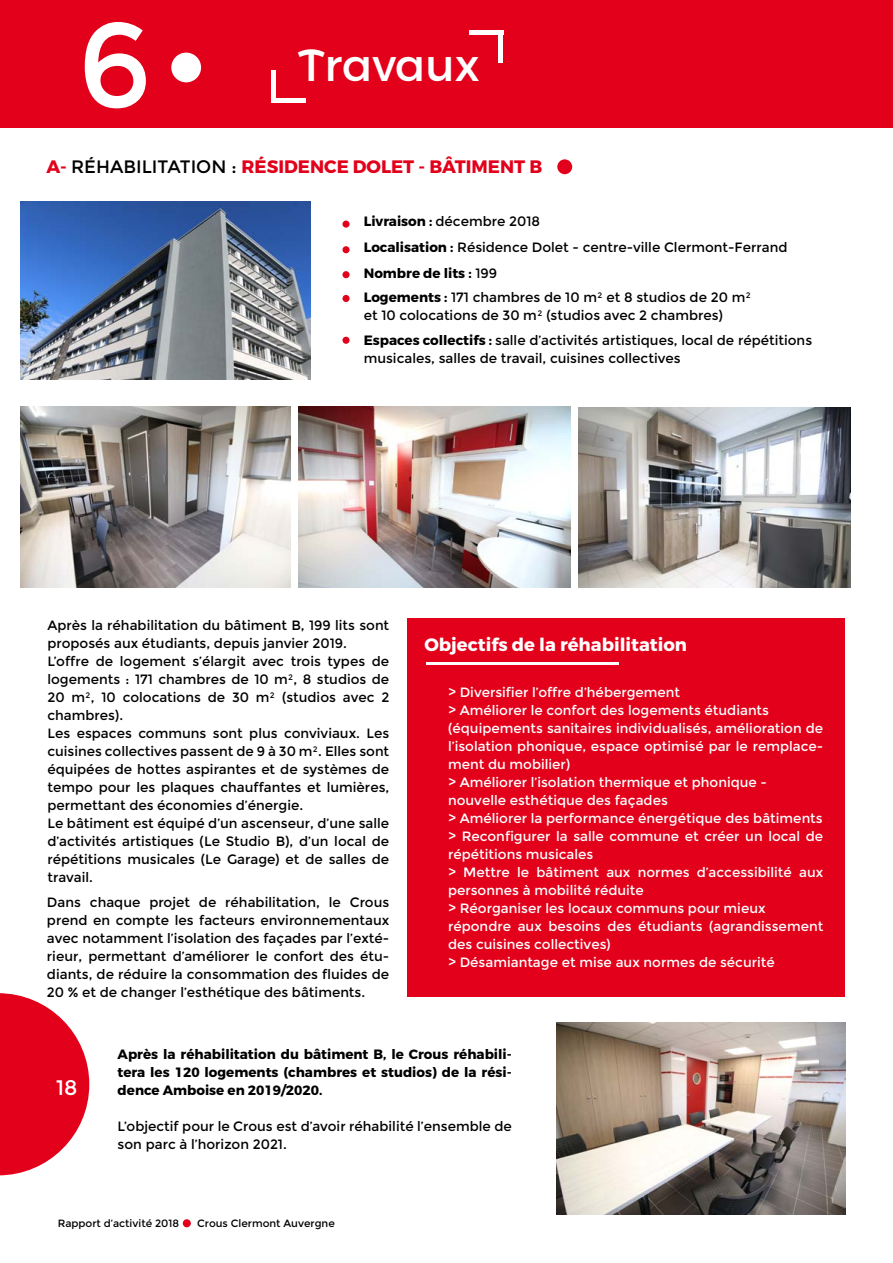
<style>
.page{position:relative;width:893px;height:1263px;background:#fff}
.page>*{position:absolute;margin:0;border:0;box-sizing:border-box;transform-origin:0 0}
.t1{font:120px "Montserrat";color:#fff}
.t2{font:54px "Montserrat";color:#e2001a}
.t3{font:45px "Montserrat Alternates";color:#fff}
.t4{font:21px "Montserrat";color:#fff}
.t5{font:700 18px "Montserrat";color:#e2001a}
.t6{font:700 18px "Montserrat";color:#fff}
.t7{font:13.5px/18px "Montserrat";color:#000}
.t8{font:13.5px/18px "Montserrat";color:#fff}
.t9{font:700 13.5px/18px "Montserrat";color:#000;text-align:justify}
.t10{font:10.5px "Montserrat";color:#000}
.s1{font-weight:400;color:#000}
.s2{font-weight:700}
.s3{font-weight:400}
</style>
<div class="page">
<svg style="left:0;top:993px;width:89px;height:182px"></svg>
<div style="left:0;top:0;width:893px;height:128px;background:#e2001a"></div>
<div style="left:171px;top:53px;width:30px;height:29px;background:#fff;border-radius:50%"></div>
<div style="left:469px;top:30px;width:34px;height:5px;background:#fff"></div>
<div style="left:498px;top:34px;width:5px;height:29px;background:#fff"></div>
<div style="left:271px;top:98px;width:34px;height:5px;background:#fff"></div>
<div style="left:271px;top:70px;width:5px;height:29px;background:#fff"></div>
<div style="left:407px;top:618px;width:438px;height:378px;background:#e2001a"></div>
<img style="left:21px;top:202px;width:289px;height:177px">
<div style="left:342px;top:221px;width:8px;height:7px;background:#e2001a;border-radius:50%"></div>
<div style="left:342px;top:337px;width:8px;height:7px;background:#e2001a;border-radius:50%"></div>
<div style="left:342px;top:246px;width:8px;height:7px;background:#e2001a;border-radius:50%"></div>
<div style="left:342px;top:271px;width:8px;height:7px;background:#e2001a;border-radius:50%"></div>
<div style="left:342px;top:295px;width:8px;height:7px;background:#e2001a;border-radius:50%"></div>
<div style="left:557px;top:159px;width:15px;height:15px;background:#e2001a;border-radius:50%"></div>
<hr style="left:426px;top:662px;width:192px;height:3px;background:#fff">
<img style="left:556px;top:1022px;width:289px;height:193px">
<img style="left:20px;top:407px;width:271px;height:180px">
<img style="left:299px;top:407px;width:272px;height:180px">
<img style="left:578px;top:408px;width:272px;height:179px">
<h1 class="t1" style="left:78px;top:-4px;width:76px">6</h1>
<h3 class="t3" style="left:297px;top:38px;width:185px">Travaux</h3>
<h3 class="t5" style="left:46px;top:155px;width:497px">A- <span class="s1">RÉHABILITATION :</span> RÉSIDENCE DOLET - BÂTIMENT B</h3>
<p class="t7" style="left:364px;top:212px;width:178px"><span class="s2">Livraison :</span> décembre 2018</p>
<p class="t7" style="left:364px;top:239px;width:425px"><span class="s2">Localisation :</span> Résidence Dolet - centre-ville Clermont-Ferrand</p>
<p class="t9" style="left:364px;top:264px;width:135px">Nombre de lits : <span class="s3">199</span></p>
<p class="t7" style="left:364px;top:289px;width:389px"><span class="s2">Logements :</span> 171 chambres de 10 m² et 8 studios de 20 m² et 10 colocations de 30 m² (studios avec 2 chambres)</p>
<p class="t7" style="left:364px;top:331px;width:450px"><span class="s2">Espaces collectifs :</span> salle d’activités artistiques, local de répétitions musicales, salles de travail, cuisines collectives</p>
<p class="t7" style="left:47px;top:616px;width:343px">Après la réhabilitation du bâtiment B, 199 lits sont proposés aux étudiants, depuis janvier 2019.<br>L’offre de logement s’élargit avec trois types de logements : 171 chambres de 10 m², 8 studios de 20 m², 10 colocations de 30 m² (studios avec 2 chambres).<br>Les espaces communs sont plus conviviaux. Les cuisines collectives passent de 9 à 30 m². Elles sont équipées de hottes aspirantes et de systèmes de tempo pour les plaques chauffantes et lumières, permettant des économies d’énergie.<br>Le bâtiment est équipé d’un ascenseur, d’une salle d’activités artistiques (Le Studio B), d’un local de répétitions musicales (Le Garage) et de salles de travail.</p>
<p class="t7" style="left:47px;top:894px;width:344px;text-align:justify">Dans chaque projet de réhabilitation, le Crous prend en compte les facteurs environnementaux avec notamment l’isolation des façades par l’exté&shy;rieur, permettant d’améliorer le confort des étu&shy;diants, de réduire la consommation des fluides de 20 % et de changer l’esthétique des bâtiments.</p>
<h3 class="t6" style="left:424px;top:633px;width:264px">Objectifs de la réhabilitation</h3>
<p class="t8" style="left:448px;top:683px;width:377px">&gt; Diversifier l’offre d’hébergement<br>&gt; Améliorer le confort des logements étudiants (équipements sanitaires individualisés, amélioration de l’isolation phonique, espace optimisé par le remplace&shy;ment du mobilier)<br>&gt; Améliorer l’isolation thermique et phonique - nouvelle esthétique des façades<br>&gt; Améliorer la performance énergétique des bâtiments &gt; Reconfigurer la salle commune et créer un local de répétitions musicales<br>&gt; Mettre le bâtiment aux normes d’accessibilité aux personnes à mobilité réduite<br>&gt; Réorganiser les locaux communs pour mieux répondre aux besoins des étudiants (agrandissement des cuisines collectives)<br>&gt; Désamiantage et mise aux normes de sécurité</p>
<h3 class="t4" style="left:56px;top:1075px;width:23px">18</h3>
<p class="t9" style="left:118px;top:1046px;width:396px">Après la réhabilitation du bâtiment B, le Crous réhabili&shy;tera les 120 logements (chambres et studios) de la rési&shy;dence Amboise en 2019/2020.</p>
<p class="t7" style="left:118px;top:1118px;width:396px">L’objectif pour le Crous est d’avoir réhabilité l’ensemble de son parc à l’horizon 2021.</p>
<p class="t10" style="left:58px;top:1217px;width:123px">Rapport d’activité 2018</p>
<h2 class="t2" style="left:179px;top:1176px;width:17px">.</h2>
<p class="t10" style="left:197px;top:1217px;width:139px">Crous Clermont Auvergne</p>
</div>
